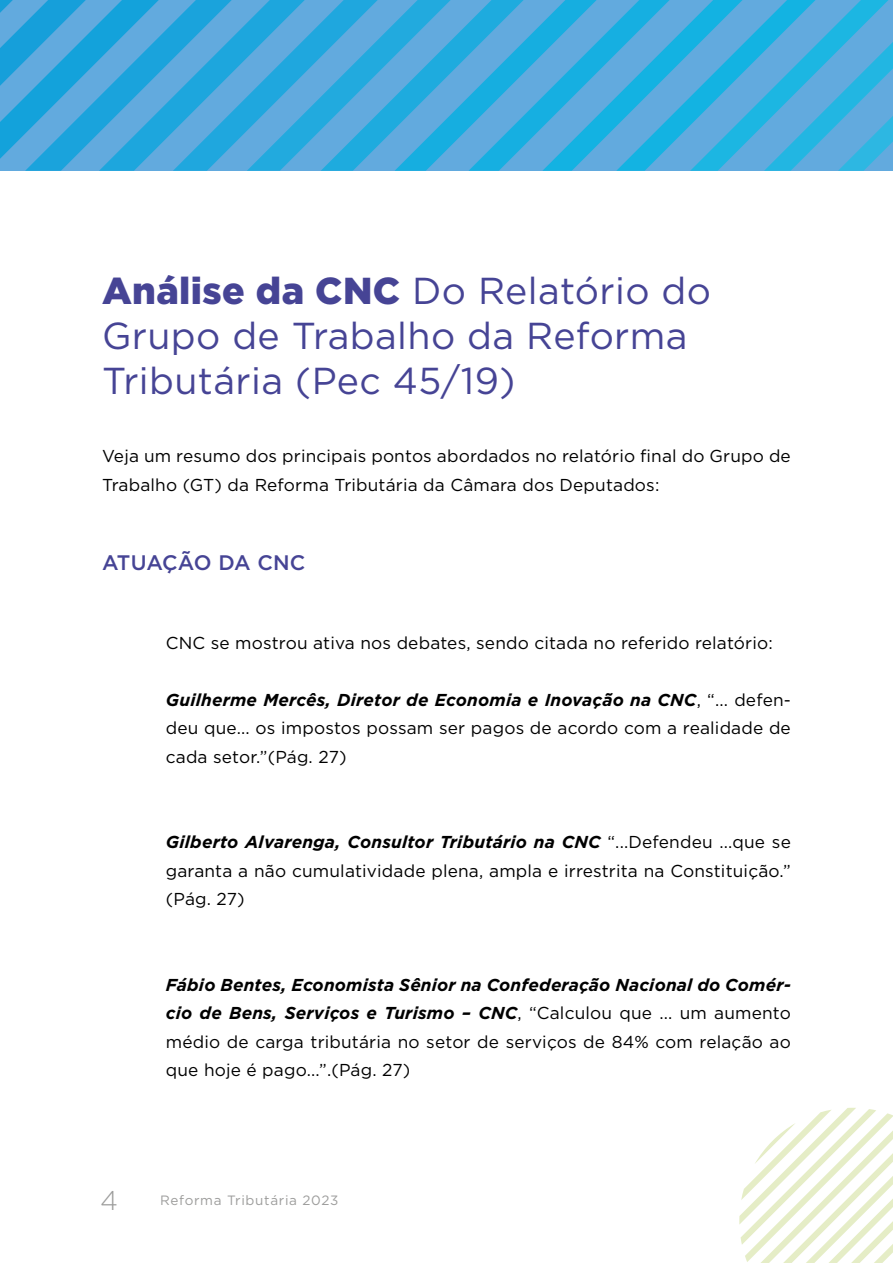
<style>
.page{position:relative;width:893px;height:1263px;background:#fff}
.page>*{position:absolute;margin:0;border:0;box-sizing:border-box;transform-origin:0 0}
.t1{font:37.5px/45px "Gotham";letter-spacing:.01em;color:#464495}
.t2{font:300 27px "Gotham";color:#9d9d9c}
.t3{font:500 21px "Gotham";letter-spacing:-.015em;color:#464495}
.t4{font:17.25px/28.5px "Gotham";letter-spacing:.01em;color:#000;text-align:justify}
.t5{font:13.5px "Gotham";letter-spacing:.05em;color:#9d9d9c}
.s1{font-weight:900}
.s2{font-weight:700;font-style:italic}
</style>
<div class="page">
<svg style="left:739px;top:1108px;width:154px;height:155px"></svg>
<svg style="left:0;top:0;width:893px;height:171px;background:#42aade"></svg>
<h1 class="t1" style="left:102px;top:268px;width:611px"><span class="s1">Análise da CNC</span> Do Relatório do<br>Grupo de Trabalho da Reforma<br>Tributária (Pec 45/19)</h1>
<p class="t4" style="left:102px;top:442px;width:690px">Veja um resumo dos principais pontos abordados no relatório final do Grupo de<br>Trabalho (GT) da Reforma Tributária da Câmara dos Deputados:</p>
<p class="t3" style="left:102px;top:549px;width:205px">ATUAÇÃO DA CNC</p>
<p class="t4" style="left:166px;top:628px;width:608px">CNC se mostrou ativa nos debates, sendo citada no referido relatório:</p>
<p class="t4" style="left:166px;top:685px;width:627px"><span class="s2">Guilherme Mercês, Diretor de Economia e Inovação na CNC</span>, “... defen&shy;deu que... os impostos possam ser pagos de acordo com a realidade de cada setor.”(Pág. 27)</p>
<p class="t4" style="left:166px;top:827px;width:627px"><span class="s2">Gilberto Alvarenga, Consultor Tributário na CNC</span> “...Defendeu ...que se garanta a não cumulatividade plena, ampla e irrestrita na Constituição.” (Pág. 27)</p>
<p class="t4" style="left:166px;top:970px;width:627px"><span class="s2">Fábio Bentes, Economista Sênior na Confederação Nacional do Comér&shy;cio de Bens, Serviços e Turismo – CNC</span>, “Calculou que ... um aumento médio de carga tributária no setor de serviços de 84% com relação ao que hoje é pago...”.(Pág. 27)</p>
<h2 class="t2" style="left:100px;top:1183px;width:19px">4</h2>
<p class="t5" style="left:160px;top:1191px;width:180px">Reforma Tributária 2023</p>
</div>
